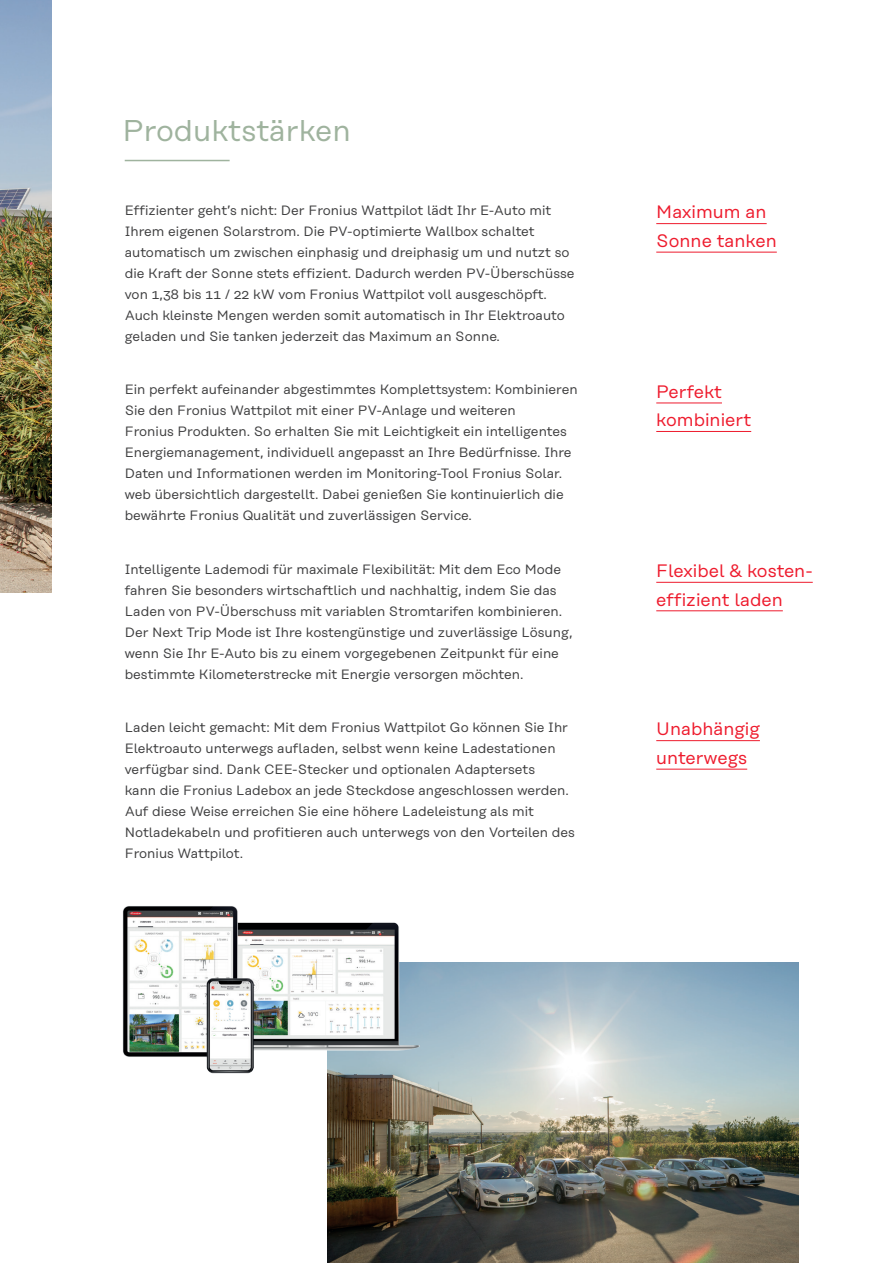
<style>
.page{position:relative;width:893px;height:1263px;background:#fff}
.page>*{position:absolute;margin:0;border:0;box-sizing:border-box;transform-origin:0 0}
.t1{font:30px "Rational Text";color:#9fb39e}
.t2{font:18px/28.5px "Rational Text";color:#ee1b2d}
.t3{font:13.5px/21px "Rational Text";color:#3e3e3f}
</style>
<div class="page">
<hr style="left:656px;top:223px;width:111px;height:1px;background:#ee1b2d">
<hr style="left:656px;top:252px;width:121px;height:1px;background:#ee1b2d">
<hr style="left:656px;top:402px;width:66px;height:1px;background:#ee1b2d">
<hr style="left:656px;top:431px;width:95px;height:1px;background:#ee1b2d">
<hr style="left:656px;top:582px;width:157px;height:1px;background:#ee1b2d">
<hr style="left:656px;top:610px;width:127px;height:1px;background:#ee1b2d">
<hr style="left:656px;top:740px;width:104px;height:1px;background:#ee1b2d">
<hr style="left:656px;top:769px;width:91px;height:1px;background:#ee1b2d">
<img style="left:0;top:0;width:51px;height:592px">
<img style="left:327px;top:962px;width:471px;height:301px">
<img style="left:122px;top:906px;width:306px;height:199px">
<hr style="left:125px;top:160px;width:105px;height:1px;background:#9fb39e">
<h1 class="t1" style="left:123px;top:113px;width:230px">Produktstärken</h1>
<p class="t3" style="left:125px;top:200px;width:451px">Effizienter geht’s nicht: Der Fronius Wattpilot lädt Ihr E-Auto mit Ihrem eigenen Solarstrom. Die PV-optimierte Wallbox schaltet automatisch um zwischen einphasig und dreiphasig um und nutzt so die Kraft der Sonne stets effizient. Dadurch werden PV-Überschüsse von 1,38 bis 11 / 22 kW vom Fronius Wattpilot voll ausgeschöpft.<br>Auch kleinste Mengen werden somit automatisch in Ihr Elektroauto geladen und Sie tanken jederzeit das Maximum an Sonne.</p>
<p class="t3" style="left:125px;top:379px;width:454px">Ein perfekt aufeinander abgestimmtes Komplettsystem: Kombinieren Sie den Fronius Wattpilot mit einer PV-Anlage und weiteren<br>Fronius Produkten. So erhalten Sie mit Leichtigkeit ein intelligentes Energiemanagement, individuell angepasst an Ihre Bedürfnisse. Ihre Daten und Informationen werden im Monitoring-Tool Fronius Solar. web übersichtlich dargestellt. Dabei genießen Sie kontinuierlich die bewährte Fronius Qualität und zuverlässigen Service.</p>
<p class="t3" style="left:125px;top:558px;width:449px">Intelligente Lademodi für maximale Flexibilität: Mit dem Eco Mode fahren Sie besonders wirtschaftlich und nachhaltig, indem Sie das Laden von PV-Überschuss mit variablen Stromtarifen kombinieren.<br>Der Next Trip Mode ist Ihre kostengünstige und zuverlässige Lösung, wenn Sie Ihr E-Auto bis zu einem vorgegebenen Zeitpunkt für eine bestimmte Kilometerstrecke mit Energie versorgen möchten.</p>
<p class="t3" style="left:125px;top:717px;width:451px">Laden leicht gemacht: Mit dem Fronius Wattpilot Go können Sie Ihr Elektroauto unterwegs aufladen, selbst wenn keine Ladestationen verfügbar sind. Dank CEE-Stecker und optionalen Adaptersets<br>kann die Fronius Ladebox an jede Steckdose angeschlossen werden.<br>Auf diese Weise erreichen Sie eine höhere Ladeleistung als mit Notladekabeln und profitieren auch unterwegs von den Vorteilen des Fronius Wattpilot.</p>
<h2 class="t2" style="left:656px;top:198px;width:122px">Maximum an<br>Sonne tanken</h2>
<h2 class="t2" style="left:656px;top:377px;width:96px">Perfekt kombiniert</h2>
<h2 class="t2" style="left:656px;top:556px;width:158px">Flexibel &amp; kosten&shy;effizient laden</h2>
<h2 class="t2" style="left:656px;top:715px;width:105px">Unabhängig unterwegs</h2>
</div>
